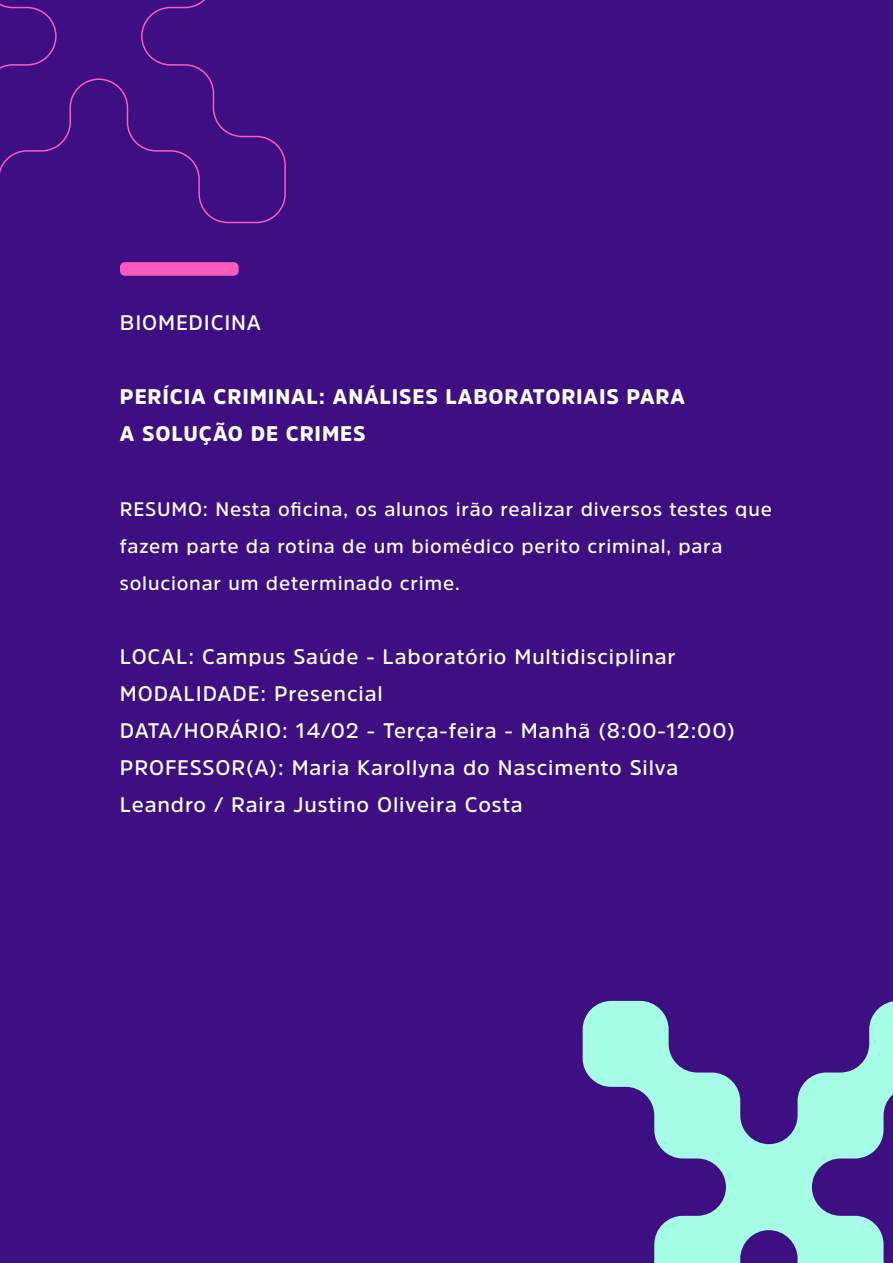
<style>
.page{position:relative;width:893px;height:1263px;background:#3d0f83}
.page>*{position:absolute;margin:0;border:0;box-sizing:border-box;transform-origin:0 0}
.t1{font:600 21px/37px "Amsi Pro";letter-spacing:.04em;color:#fff}
.t2{font:900 21px/37px "Amsi Pro";letter-spacing:.04em;color:#fff}
.t3{font:600 19.5px/37px "Amsi Pro";letter-spacing:.04em;color:#fff}
</style>
<div class="page">
<div style="left:120px;top:262px;width:119px;height:14px;background:#fe5ac0;border-radius:5px"></div>
<svg style="left:0;top:0;width:286px;height:224px"></svg>
<svg style="left:583px;top:1001px;width:310px;height:262px"></svg>
<p class="t1" style="left:120px;top:304px;width:143px">BIOMEDICINA</p>
<p class="t2" style="left:120px;top:378px;width:566px">PERÍCIA CRIMINAL: ANÁLISES LABORATORIAIS PARA<br>A SOLUÇÃO DE CRIMES</p>
<p class="t3" style="left:120px;top:490px;width:653px">RESUMO: Nesta oficina, os alunos irão realizar diversos testes que fazem parte da rotina de um biomédico perito criminal, para solucionar um determinado crime.</p>
<p class="t1" style="left:120px;top:638px;width:617px">LOCAL: Campus Saúde - Laboratório Multidisciplinar MODALIDADE: Presencial<br>DATA/HORÁRIO: 14/02 - Terça-feira - Manhã (8:00-12:00)<br>PROFESSOR(A): Maria Karollyna do Nascimento Silva Leandro / Raira Justino Oliveira Costa</p>
</div>
